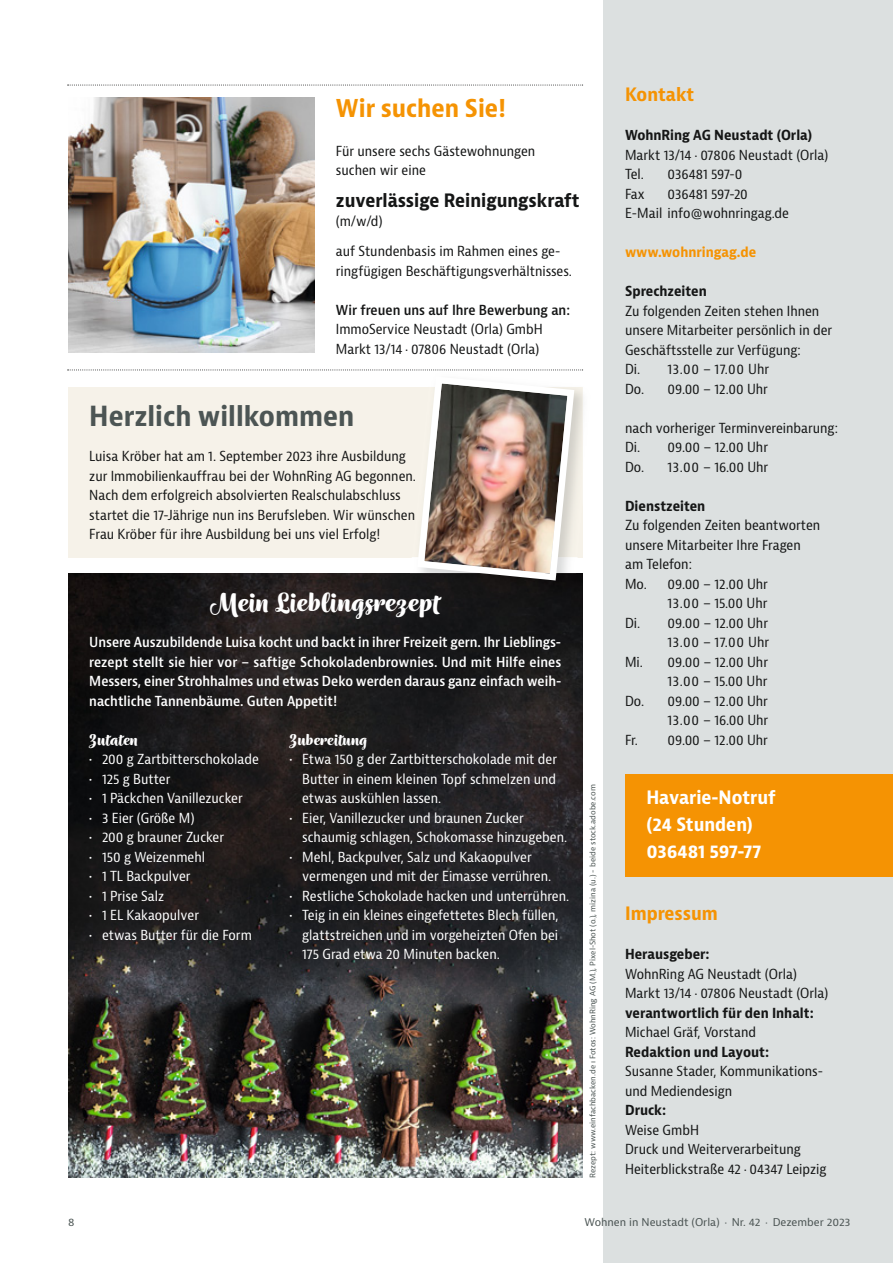
<style>
.page{position:relative;width:893px;height:1263px;background:#fff}
.page>*{position:absolute;margin:0;border:0;box-sizing:border-box;transform-origin:0 0}
.t1{font:700 30px "Wreath";color:#fff}
.t2{font:700 condensed 27px "Bernina Sans";color:#4c5554}
.t3{font:700 condensed 24px "Bernina Sans";color:#f59303}
.t4{font:700 condensed 18px/27px "Bernina Sans";color:#fff}
.t5{font:700 condensed 18px "Bernina Sans";color:#151616}
.t6{font:700 18px "Wreath";color:#fff}
.t7{font:700 condensed 18px "Bernina Sans";color:#f59303}
.t8{font:condensed 13.5px/19.5px "Bernina Sans";color:#151616}
.t9{font:condensed 13.5px/19.5px "Bernina Sans";color:#fff;text-align:justify}
.t10{font:600 condensed 13.5px/19.5px "Bernina Sans";color:#fff;text-align:justify}
.t11{font:700 condensed 13.5px "Bernina Sans";color:#151616}
.t12{font:600 condensed 13.5px "Bernina Sans";color:#151616}
.t13{font:700 condensed 13.5px "Bernina Sans";color:#f59303}
.t14{font:condensed 13.5px "Bernina Sans";letter-spacing:.05em;color:#151616}
.t15{font:10.5px "Bernina Sans";color:#4c5554}
.t16{font:7.5px "Bernina Sans";color:#4c5554}
</style>
<div class="page">
<img style="left:68px;top:584px;width:515px;height:594px">
<div style="left:604px;top:0;width:289px;height:1263px;background:#dce0e0"></div>
<div style="left:625px;top:774px;width:268px;height:103px;background:#f59303"></div>
<img style="left:68px;top:98px;width:247px;height:255px">
<svg style="left:68px;top:85px;width:515px;height:1px"></svg>
<div style="left:409px;top:584px;width:167px;height:17px;background:#161515"></div>
<svg style="left:68px;top:369px;width:515px;height:215px"></svg>
<h3 class="t3" style="left:336px;top:94px;width:172px">Wir suchen Sie!</h3>
<p class="t8" style="left:336px;top:141px;width:201px">Für unsere sechs Gästewohnungen suchen wir eine</p>
<h3 class="t5" style="left:336px;top:190px;width:245px">zuverlässige Reinigungskraft</h3>
<p class="t8" style="left:336px;top:212px;width:48px">(m/w/d)</p>
<p class="t8" style="left:336px;top:242px;width:238px">auf Stundenbasis im Rahmen eines ge&shy;ringfügigen Beschäftigungsverhältnisses.</p>
<p class="t12" style="left:336px;top:302px;width:236px">Wir freuen uns auf Ihre Bewerbung an:</p>
<p class="t8" style="left:336px;top:320px;width:208px">ImmoService Neustadt (Orla) GmbH<br>Markt 13/14 · 07806 Neustadt (Orla)</p>
<h2 class="t2" style="left:89px;top:401px;width:266px">Herzlich willkommen</h2>
<p class="t8" style="left:89px;top:447px;width:328px">Luisa Kröber hat am 1. September 2023 ihre Ausbildung zur Immobilienkauffrau bei der WohnRing AG begonnen.<br>Nach dem erfolgreich absolvierten Realschulabschluss startet die 17-Jährige nun ins Berufsleben. Wir wünschen Frau Kröber für ihre Ausbildung bei uns viel Erfolg!</p>
<h1 class="t1" style="left:210px;top:593px;width:232px">Mein Lieblingsrezept</h1>
<p class="t10" style="left:89px;top:633px;width:474px">Unsere Auszubildende Luisa kocht und backt in ihrer Freizeit gern. Ihr Lieblings&shy;rezept stellt sie hier vor – saftige Schokoladenbrownies. Und mit Hilfe eines Messers, einer Strohhalmes und etwas Deko werden daraus ganz einfach weih&shy;nachtliche Tannenbäume. Guten Appetit!</p>
<h3 class="t6" style="left:89px;top:734px;width:50px">Zutaten</h3>
<p class="t9" style="left:89px;top:750px;width:171px">• 200 g Zartbitterschokolade</p>
<p class="t9" style="left:89px;top:769px;width:83px">• 125 g Butter</p>
<p class="t9" style="left:89px;top:789px;width:155px">• 1 Päckchen Vanillezucker</p>
<p class="t9" style="left:89px;top:808px;width:107px">• 3 Eier (Größe M)</p>
<p class="t9" style="left:89px;top:828px;width:136px">• 200 g brauner Zucker</p>
<p class="t9" style="left:89px;top:847px;width:117px">• 150 g Weizenmehl</p>
<p class="t9" style="left:89px;top:867px;width:103px">• 1 TL Backpulver</p>
<p class="t9" style="left:89px;top:886px;width:76px">• 1 Prise Salz</p>
<p class="t9" style="left:89px;top:906px;width:111px">• 1 EL Kakaopulver</p>
<p class="t9" style="left:89px;top:925px;width:164px">• etwas Butter für die Form</p>
<h3 class="t6" style="left:289px;top:734px;width:80px">Zubereitung</h3>
<p class="t9" style="left:302px;top:750px;width:256px;text-indent:-13px">• Etwa 150 g der Zartbitterschokolade mit der Butter in einem kleinen Topf schmelzen und etwas auskühlen lassen.</p>
<p class="t9" style="left:302px;top:808px;width:266px;text-indent:-13px">• Eier, Vanillezucker und braunen Zucker schaumig schlagen, Schokomasse hinzugeben.</p>
<p class="t9" style="left:302px;top:847px;width:251px;text-indent:-13px">• Mehl, Backpulver, Salz und Kakaopulver vermengen und mit der Eimasse verrühren.</p>
<p class="t9" style="left:289px;top:886px;width:281px">• Restliche Schokolade hacken und unterrühren.</p>
<p class="t9" style="left:302px;top:906px;width:258px;text-indent:-13px">• Teig in ein kleines eingefettetes Blech füllen, glattstreichen und im vorgeheizten Ofen bei 175 Grad etwa 20 Minuten backen.</p>
<p class="t16" style="left:588px;top:1178px;width:395px;rotate:-90deg">Rezept: www.einfachbacken.de ı Fotos: WohnRing AG (M.), Pixel-Shot (o.), mizina (u.) - beide stock.adobe.com</p>
<h3 class="t7" style="left:625px;top:84px;width:71px">Kontakt</h3>
<p class="t11" style="left:625px;top:128px;width:189px">WohnRing AG Neustadt (Orla)</p>
<p class="t8" style="left:625px;top:145px;width:205px">Markt 13/14 · 07806 Neustadt (Orla)<br>Tel.</p>
<p class="t8" style="left:668px;top:165px;width:76px">036481 597-0</p>
<p class="t8" style="left:625px;top:184px;width:21px">Fax</p>
<p class="t8" style="left:625px;top:184px;width:166px;text-align:center">036481 597-20<br>E-Mail info@wohnringag.de</p>
<p class="t13" style="left:625px;top:245px;width:133px">www.wohnringag.de</p>
<p class="t11" style="left:625px;top:284px;width:83px">Sprechzeiten</p>
<p class="t8" style="left:625px;top:301px;width:209px">Zu folgenden Zeiten stehen Ihnen unsere Mitarbeiter persönlich in der<br>Geschäftsstelle zur Verfügung:<br>Di. 13.00 – 17.00 Uhr<br>Do. 09.00 – 12.00 Uhr</p>
<p class="t8" style="left:625px;top:418px;width:214px">nach vorheriger Terminvereinbarung:<br>Di. 09.00 – 12.00 Uhr<br>Do. 13.00 – 16.00 Uhr</p>
<p class="t11" style="left:625px;top:498px;width:82px">Dienstzeiten</p>
<p class="t8" style="left:625px;top:516px;width:197px">Zu folgenden Zeiten beantworten</p>
<p class="t8" style="left:625px;top:535px;width:177px">unsere Mitarbeiter Ihre Fragen</p>
<p class="t8" style="left:625px;top:555px;width:68px">am Telefon:</p>
<p class="t8" style="left:625px;top:574px;width:144px">Mo. 09.00 – 12.00 Uhr</p>
<p class="t8" style="left:668px;top:594px;width:101px">13.00 – 15.00 Uhr</p>
<p class="t8" style="left:625px;top:613px;width:144px">Di. 09.00 – 12.00 Uhr</p>
<p class="t14" style="left:668px;top:635px;width:103px">13.00 – 17.00 Uhr</p>
<p class="t8" style="left:625px;top:652px;width:144px">Mi. 09.00 – 12.00 Uhr</p>
<p class="t8" style="left:668px;top:672px;width:101px">13.00 – 15.00 Uhr</p>
<p class="t8" style="left:625px;top:691px;width:144px">Do. 09.00 – 12.00 Uhr</p>
<p class="t8" style="left:668px;top:711px;width:102px">13.00 – 16.00 Uhr</p>
<p class="t8" style="left:625px;top:730px;width:144px">Fr. 09.00 – 12.00 Uhr</p>
<h3 class="t4" style="left:646px;top:784px;width:131px">Havarie-Notruf (24 Stunden)<br>036481 597-77</h3>
<h3 class="t7" style="left:625px;top:903px;width:94px">Impressum</h3>
<p class="t11" style="left:625px;top:947px;width:86px">Herausgeber:</p>
<p class="t8" style="left:625px;top:964px;width:205px">WohnRing AG Neustadt (Orla)<br>Markt 13/14 · 07806 Neustadt (Orla)</p>
<p class="t11" style="left:625px;top:1005px;width:190px">verantwortlich für den Inhalt:</p>
<p class="t8" style="left:625px;top:1023px;width:133px">Michael Gräf, Vorstand</p>
<p class="t11" style="left:625px;top:1044px;width:146px">Redaktion und Layout:</p>
<p class="t8" style="left:625px;top:1062px;width:199px">Susanne Stader, Kommunikations&shy;und Mediendesign</p>
<p class="t11" style="left:625px;top:1103px;width:43px">Druck:</p>
<p class="t8" style="left:625px;top:1120px;width:203px">Weise GmbH<br>Druck und Weiterverarbeitung<br>Heiterblickstraße 42 · 04347 Leipzig</p>
<p class="t15" style="left:68px;top:1216px;width:8px">8</p>
<p class="t15" style="left:585px;top:1216px;width:267px">Wohnen in Neustadt (Orla) · Nr. 42 · Dezember 2023</p>
</div>
